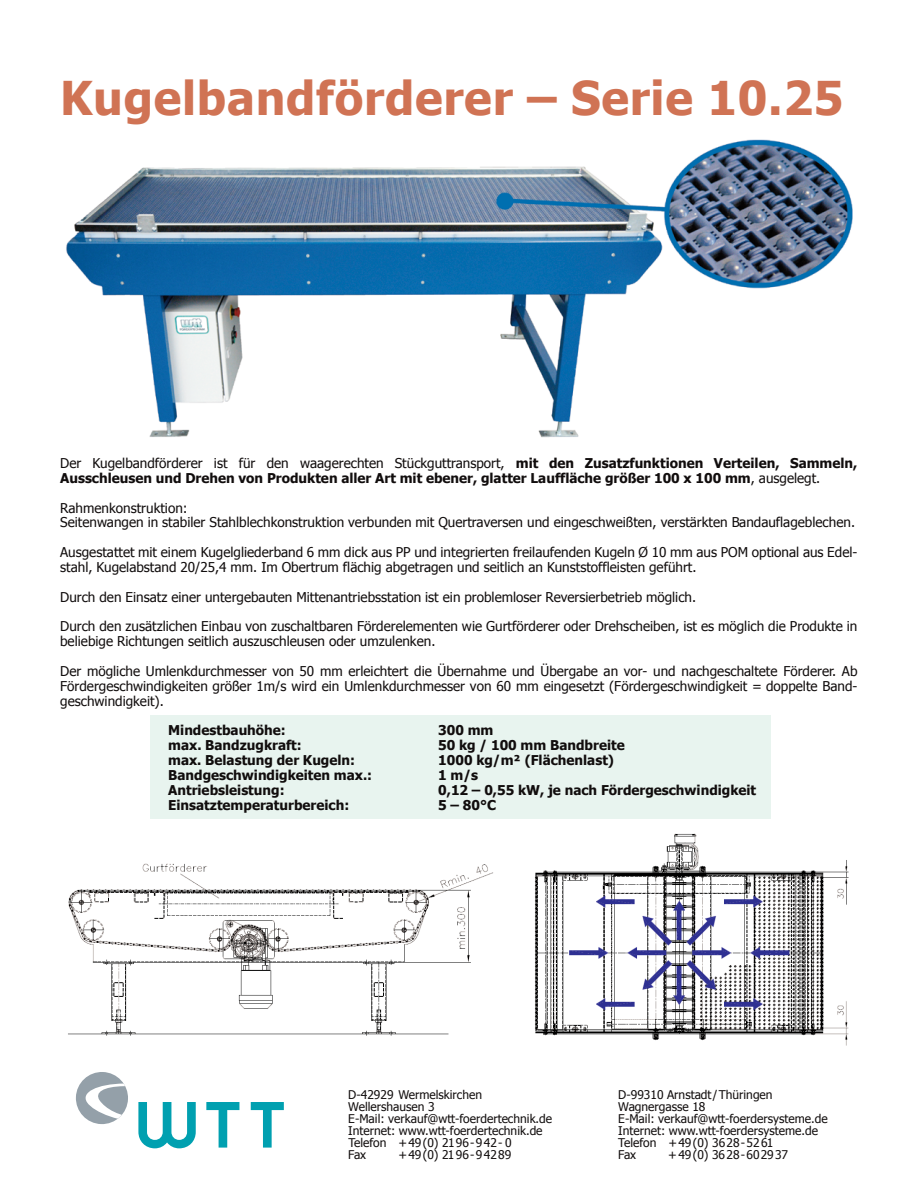
<style>
.page{position:relative;width:918px;height:1188px;background:#fff}
.page>*{position:absolute;margin:0;border:0;box-sizing:border-box;transform-origin:0 0}
.t1{font:700 46.5px "Tahoma";letter-spacing:.015em;color:#d07354}
.t2{font:13.5px/14.9px "Tahoma";color:#110d0d}
.t3{font:700 13.5px/14.9px "Tahoma";color:#110d0d}
.t4{font:12px "Tahoma";color:#110d0d}
.s1{font-weight:400}
</style>
<div class="page">
<div style="left:150px;top:715px;width:621px;height:104px;background:#e8f4ef"></div>
<img style="left:66px;top:139px;width:787px;height:299px">
<img style="left:68px;top:833px;width:781px;height:212px">
<svg style="left:76px;top:1072px;width:52px;height:52px"></svg>
<svg style="left:138px;top:1102px;width:58px;height:46px"></svg>
<svg style="left:206px;top:1102px;width:33px;height:46px"></svg>
<svg style="left:251px;top:1102px;width:33px;height:46px"></svg>
<h1 class="t1" style="left:60px;top:66px;width:785px">Kugelbandförderer – Serie 10.25</h1>
<p class="t3" style="left:60px;top:455px;width:799px"><span class="s1">Der Kugelbandförderer ist für den waagerechten Stückguttransport,</span> mit den Zusatzfunktionen Verteilen, Sammeln,<br>Ausschleusen und Drehen von Produkten aller Art mit ebener, glatter Lauffläche größer 100 x 100 mm<span class="s1">, ausgelegt.</span></p>
<p class="t2" style="left:60px;top:500px;width:796px">Rahmenkonstruktion:<br>Seitenwangen in stabiler Stahlblechkonstruktion verbunden mit Quertraversen und eingeschweißten, verstärkten Bandauflageblechen.</p>
<p class="t2" style="left:60px;top:544px;width:799px">Ausgestattet mit einem Kugelgliederband 6 mm dick aus PP und integrierten freilaufenden Kugeln Ø 10 mm aus POM optional aus Edel&shy;stahl, Kugelabstand 20/25,4 mm. Im Obertrum flächig abgetragen und seitlich an Kunststoffleisten geführt.</p>
<p class="t2" style="left:60px;top:589px;width:637px">Durch den Einsatz einer untergebauten Mittenantriebsstation ist ein problemloser Reversierbetrieb möglich.</p>
<p class="t2" style="left:60px;top:618px;width:799px">Durch den zusätzlichen Einbau von zuschaltbaren Förderelementen wie Gurtförderer oder Drehscheiben, ist es möglich die Produkte in beliebige Richtungen seitlich auszuschleusen oder umzulenken.</p>
<p class="t2" style="left:60px;top:663px;width:799px;text-align:justify">Der mögliche Umlenkdurchmesser von 50 mm erleichtert die Übernahme und Übergabe an vor- und nachgeschaltete Förderer. Ab Fördergeschwindigkeiten größer 1m/s wird ein Umlenkdurchmesser von 60 mm eingesetzt (Fördergeschwindigkeit = doppelte Band&shy;geschwindigkeit).</p>
<p class="t3" style="left:168px;top:722px;width:119px">Mindestbauhöhe:</p>
<p class="t3" style="left:438px;top:722px;width:57px">300 mm</p>
<p class="t3" style="left:168px;top:737px;width:135px">max. Bandzugkraft:</p>
<p class="t3" style="left:438px;top:737px;width:188px">50 kg / 100 mm Bandbreite</p>
<p class="t3" style="left:168px;top:752px;width:188px">max. Belastung der Kugeln:</p>
<p class="t3" style="left:438px;top:752px;width:177px">1000 kg/m² (Flächenlast)</p>
<p class="t3" style="left:168px;top:767px;width:205px">Bandgeschwindigkeiten max.:</p>
<p class="t3" style="left:438px;top:767px;width:41px">1 m/s</p>
<p class="t3" style="left:168px;top:782px;width:118px">Antriebsleistung:</p>
<p class="t3" style="left:438px;top:782px;width:320px">0,12 – 0,55 kW, je nach Fördergeschwindigkeit</p>
<p class="t3" style="left:168px;top:796px;width:183px">Einsatztemperaturbereich:</p>
<p class="t3" style="left:438px;top:796px;width:59px">5 – 80°C</p>
<p class="t4" style="left:348px;top:1086px;width:135px">D-42929 Wermelskirchen</p>
<p class="t4" style="left:618px;top:1086px;width:156px">D-99310 Arnstadt/Thüringen</p>
<p class="t4" style="left:348px;top:1098px;width:88px">Wellershausen 3</p>
<p class="t4" style="left:618px;top:1098px;width:89px">Wagnergasse 18</p>
<p class="t4" style="left:348px;top:1110px;width:205px">E-Mail: verkauf@wtt-foerdertechnik.de</p>
<p class="t4" style="left:618px;top:1110px;width:211px">E-Mail: verkauf@wtt-foerdersysteme.de</p>
<p class="t4" style="left:348px;top:1122px;width:196px">Internet: www.wtt-foerdertechnik.de</p>
<p class="t4" style="left:618px;top:1122px;width:201px">Internet: www.wtt-foerdersysteme.de</p>
<p class="t4" style="left:348px;top:1134px;width:165px">Telefon +49(0) 2196-942- 0</p>
<p class="t4" style="left:618px;top:1134px;width:157px">Telefon +49(0) 3628-5261</p>
<p class="t4" style="left:348px;top:1146px;width:19px">Fax</p>
<p class="t4" style="left:398px;top:1146px;width:114px">+49(0) 2196-94289</p>
<p class="t4" style="left:618px;top:1146px;width:19px">Fax</p>
<p class="t4" style="left:668px;top:1146px;width:121px">+49(0) 3628-602937</p>
</div>
